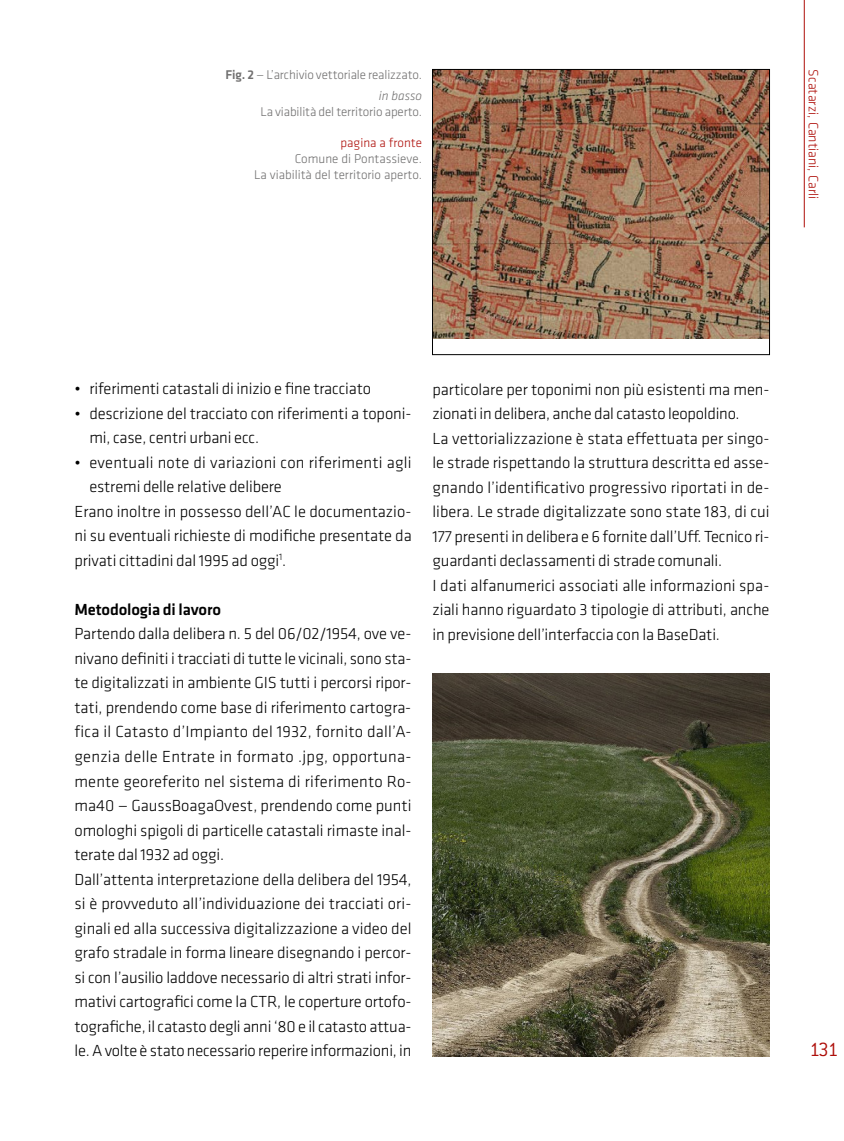
<style>
.page{position:relative;width:844px;height:1141px;background:#fff}
.page>*{position:absolute;margin:0;border:0;box-sizing:border-box;transform-origin:0 0}
.t1{font:300 21px "Conduit ITC";color:#ae0f0a}
.t2{font:300 16.62px/24.5px "Klavika";letter-spacing:-.005em;color:#000}
.t3{font:500 16.62px "Klavika";letter-spacing:-.01em;color:#000}
.t4{font:300 14px "Klavika";color:#ae0f0a}
.t5{font:300 13.12px/20.7px "Klavika";letter-spacing:-.01em;color:#706f6f;text-align:right}
.t6{font:300 13.12px "Klavika";color:#ae0f0a}
.s1{font-weight:500}
.s2{font-style:italic}
</style>
<div class="page">
<hr style="left:803px;top:0;width:1px;height:227px;background:#ae0f0a">
<img style="left:434px;top:71px;width:333px;height:268px">
<div style="left:432px;top:69px;width:337px;height:286px;border:1px solid #000"></div>
<img style="left:432px;top:673px;width:337px;height:384px">
<p class="t5" style="left:225px;top:65px;width:198px"><span class="s1">Fig. 2</span> — L’archivio vettoriale realizzato. <span class="s2">in basso</span></p>
<p class="t5" style="left:260px;top:101px;width:163px">La viabilità del territorio aperto.</p>
<p class="t6" style="left:340px;top:136px;width:83px">pagina a fronte</p>
<p class="t5" style="left:254px;top:151px;width:169px;line-height:15.8px">Comune di Pontassieve.<br>La viabilità del territorio aperto.</p>
<p class="t4" style="left:820px;top:69px;width:131px;rotate:90deg">Scatarzi, Cantiani, Carli</p>
<p class="t2" style="left:74px;top:377px;width:298px">• riferimenti catastali di inizio e fine tracciato</p>
<p class="t2" style="left:89px;top:401px;width:323px;text-indent:-15px">• descrizione del tracciato con riferimenti a toponi&shy;mi, case, centri urbani ecc.</p>
<p class="t2" style="left:74px;top:451px;width:338px">• eventuali note di variazioni con riferimenti agli</p>
<p class="t2" style="left:89px;top:475px;width:194px">estremi delle relative delibere</p>
<p class="t2" style="left:74px;top:500px;width:338px">Erano inoltre in possesso dell’AC le documentazio-</p>
<p class="t2" style="left:74px;top:524px;width:339px">ni su eventuali richieste di modifiche presentate da</p>
<p class="t2" style="left:74px;top:549px;width:213px">privati cittadini dal 1995 ad oggi<sup>1</sup>.</p>
<p class="t3" style="left:74px;top:600px;width:148px">Metodologia di lavoro</p>
<p class="t2" style="left:74px;top:622px;width:338px">Partendo dalla delibera n. 5 del 06/02/1954, ove ve&shy;nivano definiti i tracciati di tutte le vicinali, sono sta&shy;te digitalizzati in ambiente GIS tutti i percorsi ripor&shy;tati, prendendo come base di riferimento cartogra&shy;fica il Catasto d’Impianto del 1932, fornito dall’A&shy;genzia delle Entrate in formato .jpg, opportuna&shy;mente georeferito nel sistema di riferimento Ro&shy;ma40 — GaussBoagaOvest, prendendo come punti omologhi spigoli di particelle catastali rimaste inal&shy;terate dal 1932 ad oggi.<br>Dall’attenta interpretazione della delibera del 1954, si è provveduto all’individuazione dei tracciati ori&shy;ginali ed alla successiva digitalizzazione a video del grafo stradale in forma lineare disegnando i percor&shy;si con l’ausilio laddove necessario di altri strati infor&shy;mativi cartografici come la CTR, le coperture ortofo&shy;tografiche, il catasto degli anni ‘80 e il catasto attua&shy;le. A volte è stato necessario reperire informazioni, in</p>
<p class="t2" style="left:432px;top:377px;width:338px">particolare per toponimi non più esistenti ma men&shy;zionati in delibera, anche dal catasto leopoldino.<br>La vettorializzazione è stata effettuata per singo&shy;le strade rispettando la struttura descritta ed asse&shy;gnando l’identificativo progressivo riportati in de&shy;libera. Le strade digitalizzate sono state 183, di cui 177 presenti in delibera e 6 fornite dall’Uff. Tecnico ri&shy;guardanti declassamenti di strade comunali.<br>I dati alfanumerici associati alle informazioni spa&shy;ziali hanno riguardato 3 tipologie di attributi, anche in previsione dell’interfaccia con la BaseDati.</p>
<p class="t1" style="left:809px;top:1038px;width:30px">131</p>
</div>
